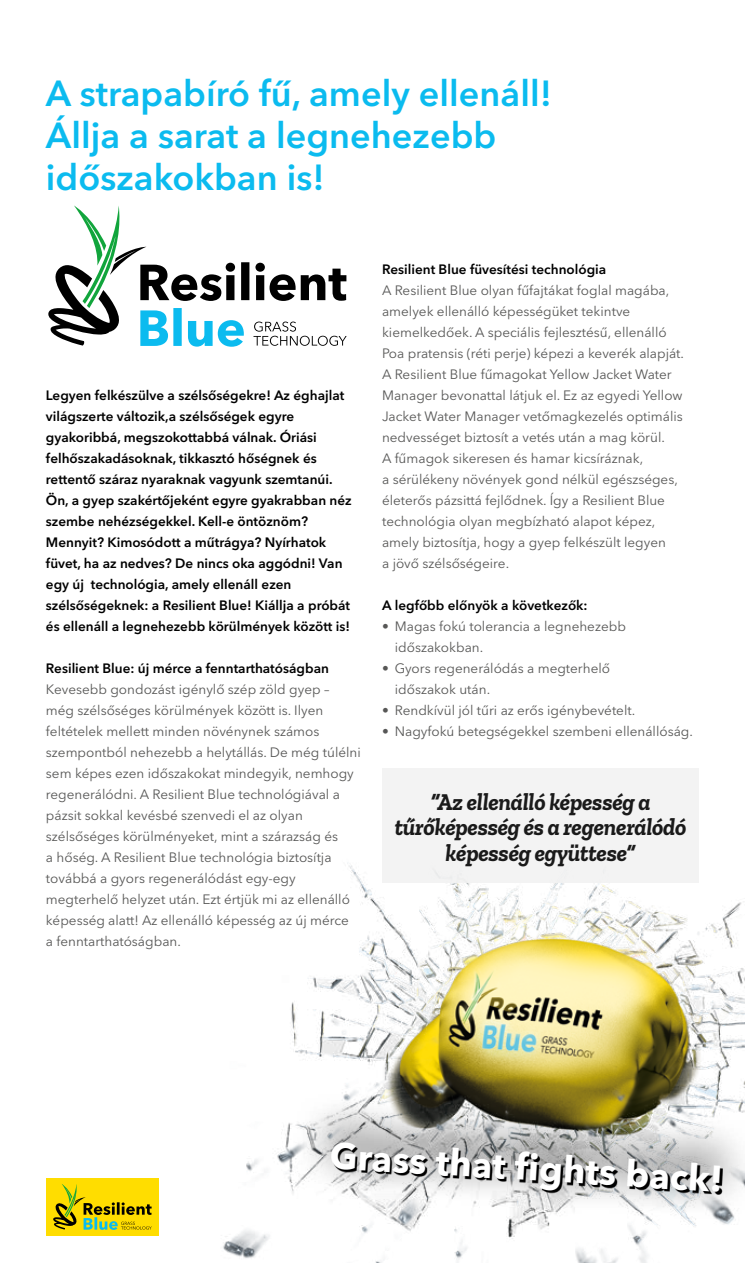
<style>
.page{position:relative;width:745px;height:1263px;background:#fff}
.page>*{position:absolute;margin:0;border:0;box-sizing:border-box;transform-origin:0 0}
.t1{font:700 36.45px "Avenir Next W1 G";color:#fff}
.t2{font:600 36px/42px "Avenir Next W1 G";color:#0bbbef}
.t3{font:italic 700 24px/25.5px "Zilla Slab";letter-spacing:-.01em;color:#000;text-align:center}
.t4{font:13.5px/21px "Avenir Next W1 G";color:#575756}
.t5{font:600 13.5px/21px "Avenir Next W1 G";color:#000}
</style>
<div class="page">
<svg style="left:48px;top:206px;width:298px;height:141px"></svg>
<img style="left:223px;top:845px;width:521px;height:418px">
<div style="left:293px;top:1091px;width:451px;height:128px;background:#000;opacity:.65"></div>
<svg style="left:333px;top:1145px;width:389px;height:49px;background:#939494"></svg>
<div style="left:46px;top:1178px;width:112px;height:57px;background:#fd0"></div>
<svg style="left:53px;top:1184px;width:99px;height:46px"></svg>
<div style="left:382px;top:768px;width:316px;height:115px;background:#f2f2f2"></div>
<h2 class="t2" style="left:46px;top:69px;width:507px">A strapabíró fű, amely ellenáll!<br>Állja a sarat a legnehezebb időszakokban is!</h2>
<p class="t5" style="left:46px;top:384px;width:307px">Legyen felkészülve a szélsőségekre! Az éghajlat világszerte változik,a szélsőségek egyre gyakoribbá, megszokottabbá válnak. Óriási felhőszakadásoknak, tikkasztó hőségnek és rettentő száraz nyaraknak vagyunk szemtanúi.<br>Ön, a gyep szakértőjeként egyre gyakrabban néz szembe nehézségekkel. Kell-e öntöznöm?<br>Mennyit? Kimosódott a műtrágya? Nyírhatok füvet, ha az nedves? De nincs oka aggódni! Van egy új technológia, amely ellenáll ezen szélsőségeknek: a Resilient Blue! Kiállja a próbát és ellenáll a legnehezebb körülmények között is!</p>
<p class="t5" style="left:46px;top:657px;width:284px">Resilient Blue: új mérce a fenntarthatóságban</p>
<p class="t4" style="left:46px;top:678px;width:316px">Kevesebb gondozást igénylő szép zöld gyep – még szélsőséges körülmények között is. Ilyen feltételek mellett minden növénynek számos szempontból nehezebb a helytállás. De még túlélni sem képes ezen időszakokat mindegyik, nemhogy regenerálódni. A Resilient Blue technológiával a pázsit sokkal kevésbé szenvedi el az olyan szélsőséges körülményeket, mint a szárazság és<br>a hőség. A Resilient Blue technológia biztosítja továbbá a gyors regenerálódást egy-egy megterhelő helyzet után. Ezt értjük mi az ellenálló képesség alatt! Az ellenálló képesség az új mérce<br>a fenntarthatóságban.</p>
<p class="t5" style="left:382px;top:258px;width:226px">Resilient Blue füvesítési technológia</p>
<p class="t4" style="left:382px;top:279px;width:303px">A Resilient Blue olyan fűfajtákat foglal magába, amelyek ellenálló képességüket tekintve kiemelkedőek. A speciális fejlesztésű, ellenálló Poa pratensis (réti perje) képezi a keverék alapját.<br>A Resilient Blue fűmagokat Yellow Jacket Water Manager bevonattal látjuk el. Ez az egyedi Yellow Jacket Water Manager vetőmagkezelés optimális nedvességet biztosít a vetés után a mag körül.<br>A fűmagok sikeresen és hamar kicsíráznak,<br>a sérülékeny növények gond nélkül egészséges, életerős pázsittá fejlődnek. Így a Resilient Blue technológia olyan megbízható alapot képez, amely biztosítja, hogy a gyep felkészült legyen<br>a jövő szélsőségeire.</p>
<p class="t5" style="left:382px;top:594px;width:207px">A legfőbb előnyök a következők:</p>
<p class="t4" style="left:394px;top:615px;width:232px;text-indent:-13px">• Magas fokú tolerancia a legnehezebb időszakokban.</p>
<p class="t4" style="left:394px;top:657px;width:217px;text-indent:-13px">• Gyors regenerálódás a megterhelő időszakok után.</p>
<p class="t4" style="left:382px;top:699px;width:254px">• Rendkívül jól tűri az erős igénybevételt.</p>
<p class="t4" style="left:382px;top:720px;width:312px">• Nagyfokú betegségekkel szembeni ellenállóság.</p>
<h3 class="t3" style="left:394px;top:789px;width:293px">“Az ellenálló képesség a tűrőképesség és a regenerálódó képesség együttese”</h3>
<h1 class="t1" style="left:331px;top:1128px;width:395px;rotate:3deg">Grass that fi ghts back!</h1>
</div>
